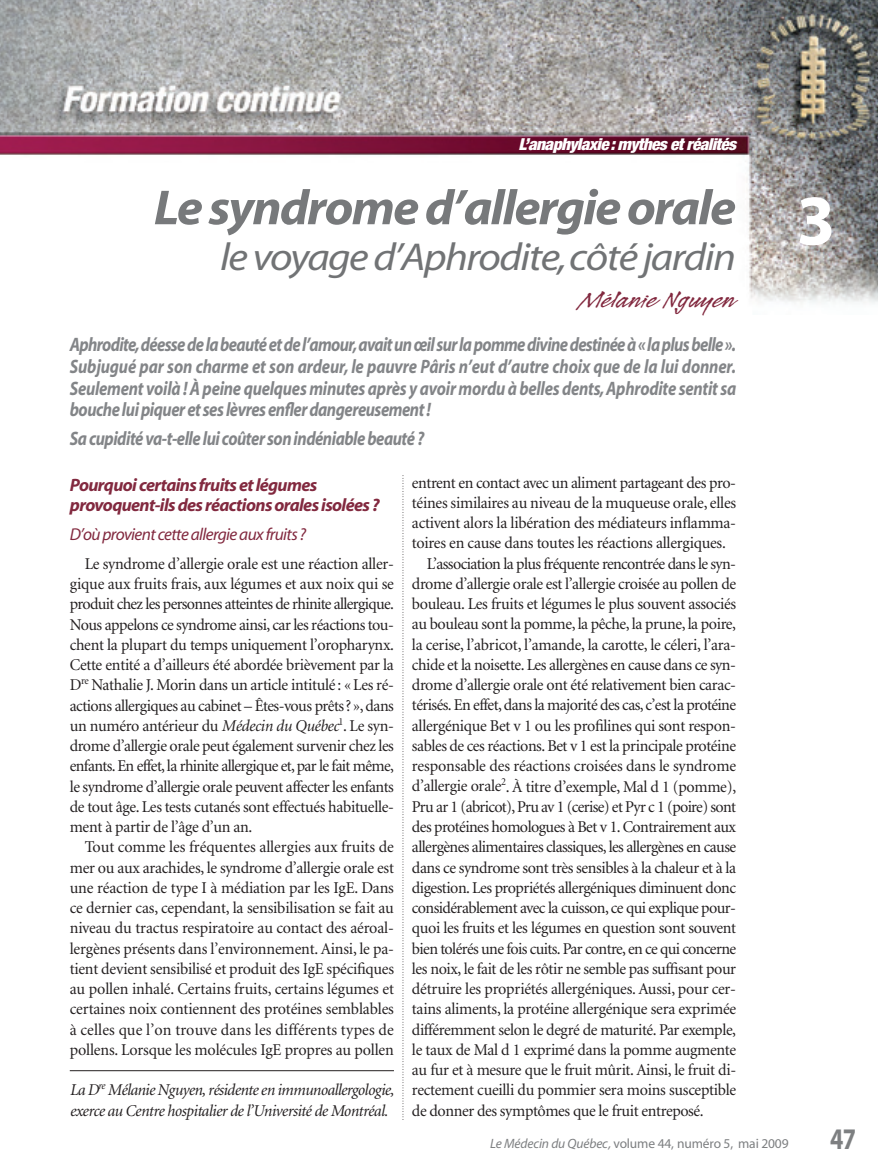
<style>
.page{position:relative;width:878px;height:1175px;background:#fff}
.page>*{position:absolute;margin:0;border:0;box-sizing:border-box;transform-origin:0 0}
.t1{font:700 72px "Myriad";color:#fff}
.t2{font:italic 700 49.5px "Myriad";letter-spacing:-.035em;color:#77797b;scale:1.05 1}
.t3{font:italic 39px "Myriad";letter-spacing:-.035em;color:#717375;scale:1.1 1}
.t4{font:700 30px "Myriad";color:#7d7f81;scale:.8 1}
.t5{font:27px "Legault Std";color:#82293f;scale:1.2 1}
.t6{font:italic 700 19.5px/21.8px "Myriad";letter-spacing:-.03em;color:#838588;text-align:justify;scale:.85 1}
.t7{font:italic 700 18px/19.5px "Myriad";letter-spacing:-.035em;color:#82293f}
.t8{font:italic 17.25px "Myriad";letter-spacing:-.035em;color:#82293f}
.t9{font:16.5px/20.2px "Minion";letter-spacing:-.025em;color:#231f20;text-align:justify}
.t10{font:italic 16.5px/20.2px "Minion";letter-spacing:-.035em;color:#231f20}
.t11{font:16.5px "Minion";letter-spacing:-.005em;color:#231f20}
.t12{font:italic 900 condensed 16.5px "Helvetica Neue";letter-spacing:-.035em;color:#fff;scale:1.05 1}
.t13{font:13.5px "Myriad";letter-spacing:-.01em;color:#7d7f81}
.s1{font-style:italic}
</style>
<div class="page">
<img style="left:0;top:0;width:878px;height:304px">
<svg style="left:402px;top:478px;width:1px;height:642px"></svg>
<hr style="left:70px;top:1070px;width:324px;height:1px;background:#231f20">
<p class="t12" style="left:518px;top:138px;width:212px">L’anaphylaxie: mythes et réalités</p>
<h2 class="t2" style="left:154px;top:189px;width:556px">Le syndrome d’allergie orale</h2>
<h3 class="t3" style="left:220px;top:242px;width:470px">le voyage d’Aphrodite,côté jardin</h3>
<h3 class="t5" style="left:582px;top:282px;width:130px">Mélanie Nguyen</h3>
<p class="t6" style="left:70px;top:335px;width:785px">Aphrodite,déesse de la beauté et de l’amour,avait un œil sur la pomme divine destinée à «la plus belle».<br>Subjugué par son charme et son ardeur, le pauvre Pâris n’eut d’autre choix que de la lui donner.<br>Seulement voilà ! À peine quelques minutes après y avoir mordu à belles dents, Aphrodite sentit sa bouche lui piquer et ses lèvres enfler dangereusement !</p>
<p class="t6" style="left:70px;top:429px;width:418px">Sa cupidité va-t-elle lui coûter son indéniable beauté ?</p>
<p class="t7" style="left:70px;top:477px;width:311px">Pourquoi certains fruits et légumes provoquent-ils des réactions orales isolées ?</p>
<p class="t8" style="left:70px;top:527px;width:238px">D’où provient cette allergie aux fruits ?</p>
<p class="t9" style="left:70px;top:554px;width:326px;text-indent:15px">Le syndrome d’allergie orale est une réaction aller&shy;gique aux fruits frais, aux légumes et aux noix qui se produit chez les personnes atteintes de rhinite allergique.<br>Nous appelons ce syndrome ainsi, car les réactions tou&shy;chent la plupart du temps uniquement l’oropharynx.<br>Cette entité a d’ailleurs été abordée brièvement par la D<sup>re</sup> Nathalie J. Morin dans un article intitulé : « Les ré&shy;actions allergiques au cabinet – Êtes-vous prêts?», dans un numéro antérieur du <span class="s1">Médecin du Québec</span><sup>1</sup>. Le syn&shy;drome d’allergie orale peut également survenir chez les enfants. En effet, la rhinite allergique et, par le fait même, le syndrome d’allergie orale peuvent affecter les enfants de tout âge. Les tests cutanés sont effectués habituelle&shy;ment à partir de l’âge d’un an.</p>
<p class="t9" style="left:70px;top:838px;width:326px;text-indent:15px">Tout comme les fréquentes allergies aux fruits de mer ou aux arachides, le syndrome d’allergie orale est une réaction de type I à médiation par les IgE. Dans ce dernier cas, cependant, la sensibilisation se fait au niveau du tractus respiratoire au contact des aéroal&shy;lergènes présents dans l’environnement. Ainsi, le pa&shy;tient devient sensibilisé et produit des IgE spécifiques au pollen inhalé. Certains fruits, certains légumes et certaines noix contiennent des protéines semblables à celles que l’on trouve dans les différents types de pollens. Lorsque les molécules IgE propres au pollen</p>
<p class="t10" style="left:70px;top:1081px;width:326px">La D<sup>re</sup> Mélanie Nguyen, résidente en immunoallergologie, exerce au Centre hospitalier de l’Université de Montréal.</p>
<p class="t9" style="left:412px;top:473px;width:325px">entrent en contact avec un aliment partageant des pro-</p>
<p class="t9" style="left:412px;top:494px;width:325px">téines similaires au niveau de la muqueuse orale, elles</p>
<p class="t9" style="left:412px;top:514px;width:326px">activent alors la libération des médiateurs inflamma-</p>
<p class="t9" style="left:412px;top:534px;width:315px">toires en cause dans toutes les réactions allergiques.</p>
<p class="t9" style="left:427px;top:554px;width:310px">L’association la plus fréquente rencontrée dans le syn-</p>
<p class="t9" style="left:412px;top:575px;width:325px">drome d’allergie orale est l’allergie croisée au pollen de</p>
<p class="t9" style="left:412px;top:595px;width:325px">bouleau. Les fruits et légumes le plus souvent associés</p>
<p class="t9" style="left:412px;top:615px;width:325px">au bouleau sont la pomme, la pêche, la prune, la poire,</p>
<p class="t9" style="left:412px;top:635px;width:326px">la cerise, l’abricot, l’amande, la carotte, le céleri, l’ara-</p>
<p class="t9" style="left:412px;top:656px;width:325px">chide et la noisette. Les allergènes en cause dans ce syn-</p>
<p class="t9" style="left:412px;top:676px;width:325px">drome d’allergie orale ont été relativement bien carac-</p>
<p class="t9" style="left:412px;top:696px;width:326px">térisés. En effet, dans la majorité des cas, c’est la protéine</p>
<p class="t9" style="left:412px;top:716px;width:325px">allergénique Bet v 1 ou les profilines qui sont respon-</p>
<p class="t9" style="left:412px;top:737px;width:325px">sables de ces réactions. Bet v 1 est la principale protéine</p>
<p class="t11" style="left:412px;top:759px;width:325px">responsable des réactions croisées dans le syndrome</p>
<p class="t9" style="left:412px;top:777px;width:326px">d’allergie orale<sup>2</sup>. À titre d’exemple, Mal d 1 (pomme),</p>
<p class="t9" style="left:412px;top:797px;width:325px">Pru ar 1 (abricot),Pru av 1 (cerise) et Pyr c 1 (poire) sont</p>
<p class="t9" style="left:412px;top:818px;width:325px">des protéines homologues à Bet v 1. Contrairement aux</p>
<p class="t9" style="left:412px;top:838px;width:325px">allergènes alimentaires classiques, les allergènes en cause</p>
<p class="t9" style="left:412px;top:858px;width:326px">dans ce syndrome sont très sensibles à la chaleur et à la</p>
<p class="t9" style="left:412px;top:878px;width:326px">digestion. Les propriétés allergéniques diminuent donc</p>
<p class="t9" style="left:412px;top:899px;width:325px">considérablement avec la cuisson, ce qui explique pour-</p>
<p class="t9" style="left:412px;top:919px;width:326px">quoi les fruits et les légumes en question sont souvent</p>
<p class="t9" style="left:412px;top:939px;width:326px">bien tolérés une fois cuits. Par contre, en ce qui concerne</p>
<p class="t9" style="left:412px;top:959px;width:326px">les noix, le fait de les rôtir ne semble pas suffisant pour</p>
<p class="t9" style="left:412px;top:980px;width:325px">détruire les propriétés allergéniques. Aussi, pour cer-</p>
<p class="t9" style="left:412px;top:1000px;width:326px">tains aliments, la protéine allergénique sera exprimée</p>
<p class="t9" style="left:412px;top:1020px;width:325px">différemment selon le degré de maturité. Par exemple,</p>
<p class="t9" style="left:412px;top:1040px;width:325px">le taux de Mal d 1 exprimé dans la pomme augmente</p>
<p class="t9" style="left:412px;top:1061px;width:326px">au fur et à mesure que le fruit mûrit. Ainsi, le fruit di-</p>
<p class="t9" style="left:412px;top:1081px;width:326px">rectement cueilli du pommier sera moins susceptible</p>
<p class="t9" style="left:412px;top:1101px;width:293px">de donner des symptômes que le fruit entreposé.</p>
<p class="t13" style="left:490px;top:1138px;width:300px"><span class="s1">Le Médecin du Québec,</span> volume 44, numéro 5, mai 2009</p>
<h1 class="t1" style="left:796px;top:193px;width:40px">3</h1>
<h3 class="t4" style="left:830px;top:1127px;width:34px">47</h3>
</div>
